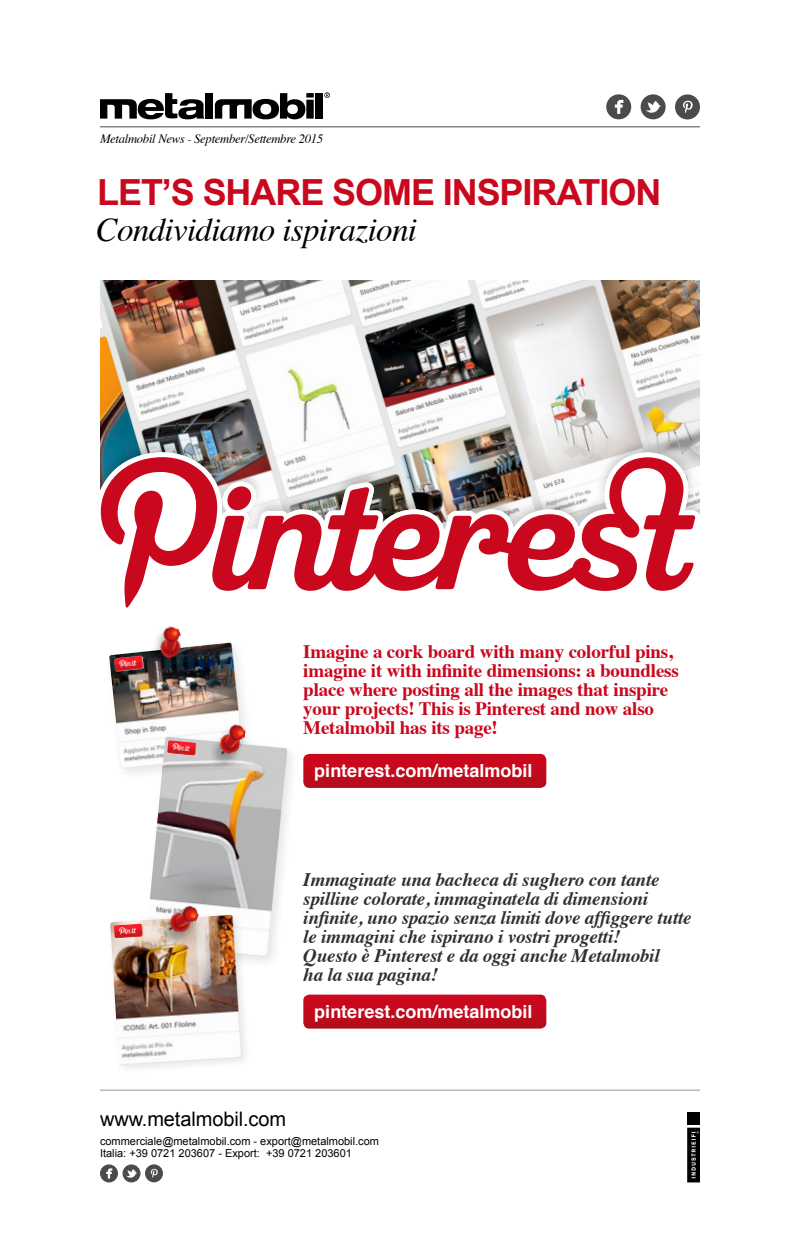
<style>
.page{position:relative;width:800px;height:1239px;background:#fff}
.page>*{position:absolute;margin:0;border:0;box-sizing:border-box;transform-origin:0 0}
.t1{font:700 36px "Arial";letter-spacing:-.03em;color:#c9071d}
.t2{font:italic 33px "Times";letter-spacing:-.02em;color:#000}
.t3{font:20px "Arial";letter-spacing:-.005em;color:#000}
.t4{font:italic 700 19px/19px "Times";letter-spacing:-.01em;color:#2f2f2f}
.t5{font:700 19px/19px "Times";letter-spacing:-.01em;color:#c9071d}
.t6{font:700 18px "Helvetica";color:#fff}
.t7{font:italic 12.7px "Times";letter-spacing:-.025em;color:#000}
.t8{font:11px/12px "Arial";color:#000}
</style>
<div class="page">
<img style="left:100px;top:280px;width:600px;height:156px">
<div style="left:206px;top:93px;width:7px;height:26px;background:#000"></div>
<div style="left:316px;top:93px;width:7px;height:26px;background:#000"></div>
<svg style="left:100px;top:93px;width:104px;height:26px"></svg>
<svg style="left:215px;top:93px;width:99px;height:26px"></svg>
<svg style="left:324px;top:92px;width:6px;height:6px"></svg>
<hr style="left:100px;top:126px;width:600px;height:1px;background:#4b4b4b">
<svg style="left:606px;top:94px;width:25px;height:25px"></svg>
<svg style="left:641px;top:94px;width:25px;height:25px"></svg>
<svg style="left:675px;top:94px;width:25px;height:25px"></svg>
<hr style="left:100px;top:1089px;width:600px;height:1px;background:#9b9b9b">
<div style="left:687px;top:1111px;width:13px;height:13px;background:#000"></div>
<svg style="left:687px;top:1127px;width:13px;height:55px"></svg>
<svg style="left:100px;top:1164px;width:63px;height:18px"></svg>
<svg style="left:303px;top:754px;width:243px;height:34px;background:#c10b1d"></svg>
<svg style="left:303px;top:994px;width:243px;height:34px;background:#c20e21"></svg>
<div style="left:86px;top:436px;width:624px;height:179px;background:#000;opacity:.2"></div>
<svg style="left:107px;top:572px;width:597px;height:43px"></svg>
<svg style="left:257px;top:452px;width:444px;height:144px"></svg>
<svg style="left:257px;top:457px;width:439px;height:134px"></svg>
<svg style="left:96px;top:452px;width:161px;height:160px"></svg>
<div style="left:700px;top:393px;width:78px;height:179px;background:#fff"></div>
<div style="left:22px;top:393px;width:78px;height:179px;background:#fff"></div>
<img style="left:109px;top:642px;width:135px;height:127px">
<img style="left:114px;top:656px;width:30px;height:16px">
<div style="left:141px;top:732px;width:159px;height:238px;background:#fff"></div>
<img style="left:145px;top:737px;width:143px;height:220px">
<img style="left:167px;top:740px;width:30px;height:16px">
<div style="left:106px;top:910px;width:146px;height:165px;background:#fdfdfd"></div>
<img style="left:110px;top:915px;width:132px;height:150px">
<img style="left:114px;top:923px;width:29px;height:15px">
<div style="left:149px;top:627px;width:34px;height:48px;background:#000;opacity:.3"></div>
<img style="left:154px;top:626px;width:34px;height:38px">
<div style="left:208px;top:726px;width:39px;height:43px;background:#000;opacity:.3"></div>
<img style="left:218px;top:722px;width:28px;height:37px">
<div style="left:157px;top:907px;width:43px;height:40px;background:#000;opacity:.3"></div>
<img style="left:165px;top:900px;width:36px;height:41px">
<p class="t7" style="left:100px;top:128px;width:225px">Metalmobil News - September/Settembre 2015</p>
<h1 class="t1" style="left:97px;top:168px;width:566px">LET’S SHARE SOME INSPIRATION</h1>
<h2 class="t2" style="left:96px;top:201px;width:323px">Condividiamo ispirazioni</h2>
<p class="t5" style="left:303px;top:640px;width:377px">Imagine a cork board with many colorful pins, imagine it with infinite dimensions: a boundless place where posting all the images that inspire your projects! This is Pinterest and now also Metalmobil has its page!</p>
<p class="t6" style="left:314px;top:756px;width:220px">pinterest.com/metalmobil</p>
<p class="t4" style="left:303px;top:868px;width:390px">Immaginate una bacheca di sughero con tante spilline colorate, immaginatela di dimensioni infinite, uno spazio senza limiti dove affiggere tutte le immagini che ispirano i vostri progetti!<br>Questo è Pinterest e da oggi anche Metalmobil<br>ha la sua pagina!</p>
<p class="t6" style="left:314px;top:997px;width:220px">pinterest.com/metalmobil</p>
<p class="t3" style="left:100px;top:1106px;width:188px">www.metalmobil.com</p>
<p class="t8" style="left:100px;top:1135px;width:281px">commerciale@metalmobil.com - export@metalmobil.com<br>Italia: +39 0721 203607 - Export: +39 0721 203601</p>
</div>
